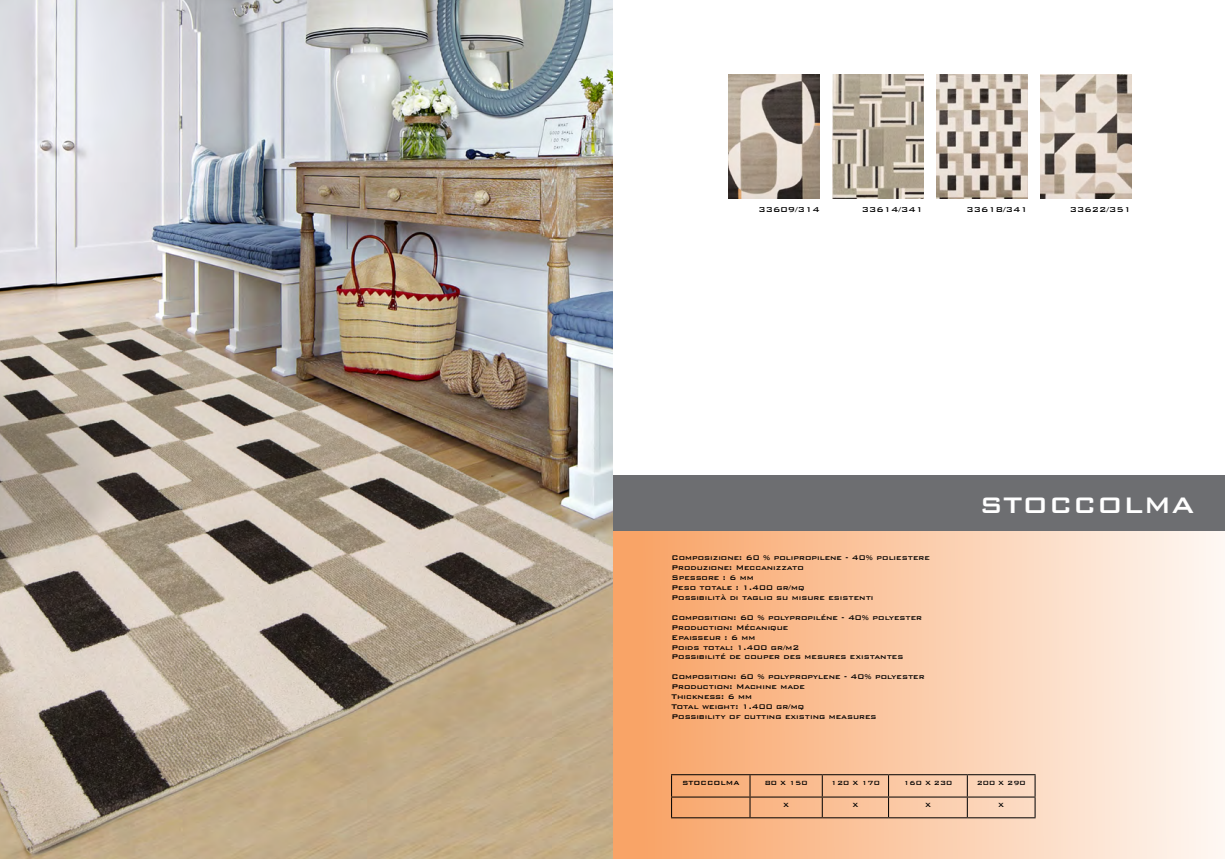
<style>
.page{position:relative;width:1225px;height:859px;background:#fff}
.page>*{position:absolute;margin:0;border:0;box-sizing:border-box;transform-origin:0 0}
.t1{font:500 30px "Bank Gothic BT";color:#fff}
.t2{font:500 9.5px "Bank Gothic BT";color:#000}
.t3{font:500 9px/10px "Bank Gothic BT";color:#000}
.t4{font:500 8px "Bank Gothic BT";color:#000}
</style>
<div class="page">
<svg style="left:612px;top:530px;width:613px;height:329px;background:#facba9"></svg>
<div style="left:612px;top:475px;width:613px;height:55px;background:#6d6e71"></div>
<img style="left:0;top:0;width:612px;height:859px">
<hr style="left:671px;top:774px;width:79px;height:1px;background:#000">
<hr style="left:750px;top:774px;width:72px;height:1px;background:#000">
<hr style="left:822px;top:774px;width:66px;height:1px;background:#000">
<hr style="left:888px;top:774px;width:79px;height:1px;background:#000">
<hr style="left:967px;top:774px;width:68px;height:1px;background:#000">
<hr style="left:671px;top:796px;width:79px;height:1px;background:#000">
<svg style="left:671px;top:775px;width:1px;height:42px"></svg>
<hr style="left:750px;top:796px;width:72px;height:1px;background:#000">
<svg style="left:749px;top:775px;width:1px;height:42px"></svg>
<hr style="left:822px;top:796px;width:66px;height:1px;background:#000">
<svg style="left:821px;top:775px;width:1px;height:42px"></svg>
<hr style="left:888px;top:796px;width:79px;height:1px;background:#000">
<svg style="left:888px;top:775px;width:1px;height:42px"></svg>
<hr style="left:967px;top:796px;width:68px;height:1px;background:#000">
<svg style="left:966px;top:775px;width:1px;height:42px"></svg>
<svg style="left:1034px;top:775px;width:1px;height:42px"></svg>
<hr style="left:671px;top:817px;width:79px;height:1px;background:#000">
<hr style="left:750px;top:817px;width:72px;height:1px;background:#000">
<hr style="left:822px;top:817px;width:66px;height:1px;background:#000">
<hr style="left:888px;top:817px;width:79px;height:1px;background:#000">
<hr style="left:967px;top:817px;width:68px;height:1px;background:#000">
<img style="left:729px;top:75px;width:91px;height:124px">
<img style="left:832px;top:75px;width:91px;height:124px">
<img style="left:937px;top:75px;width:91px;height:124px">
<img style="left:1040px;top:75px;width:91px;height:124px">
<p class="t2" style="left:758px;top:204px;width:63px">33609/314</p>
<p class="t2" style="left:861px;top:204px;width:63px">33614/341</p>
<p class="t2" style="left:966px;top:204px;width:63px">33618/341</p>
<p class="t2" style="left:1069px;top:204px;width:63px">33622/351</p>
<p class="t3" style="left:671px;top:552px;width:260px">Composizione: 60 % polipropilene - 40% poliestere<br>Produzione: Meccanizzato<br>Spessore : 6 mm<br>Peso totale : 1.400 gr/mq<br>Possibilità di taglio su misure esistenti</p>
<p class="t3" style="left:671px;top:612px;width:252px">Composition: 60 % polypropiléne - 40% polyester<br>Production: Mécanique<br>Epaisseur : 6 mm<br>Poids total: 1.400 gr/m2</p>
<p class="t3" style="left:671px;top:651px;width:233px">Possibilité de couper des mesures existantes</p>
<p class="t3" style="left:671px;top:671px;width:254px">Composition: 60 % polypropylene - 40% polyester<br>Production: Machine made<br>Thickness: 6 mm<br>Total weight: 1.400 gr/mq<br>Possibility of cutting existing measures</p>
<h1 class="t1" style="left:979px;top:489px;width:217px">STOCCOLMA</h1>
<p class="t4" style="left:682px;top:778px;width:59px">STOCCOLMA</p>
<p class="t4" style="left:764px;top:778px;width:44px">80 X 150</p>
<p class="t4" style="left:831px;top:778px;width:51px">120 X 170</p>
<p class="t4" style="left:903px;top:778px;width:51px">160 X 230</p>
<p class="t4" style="left:976px;top:778px;width:51px">200 X 290</p>
<p class="t4" style="left:783px;top:801px;width:7px">X</p>
<p class="t4" style="left:852px;top:801px;width:7px">X</p>
<p class="t4" style="left:925px;top:801px;width:7px">X</p>
<p class="t4" style="left:998px;top:801px;width:7px">X</p>
</div>
